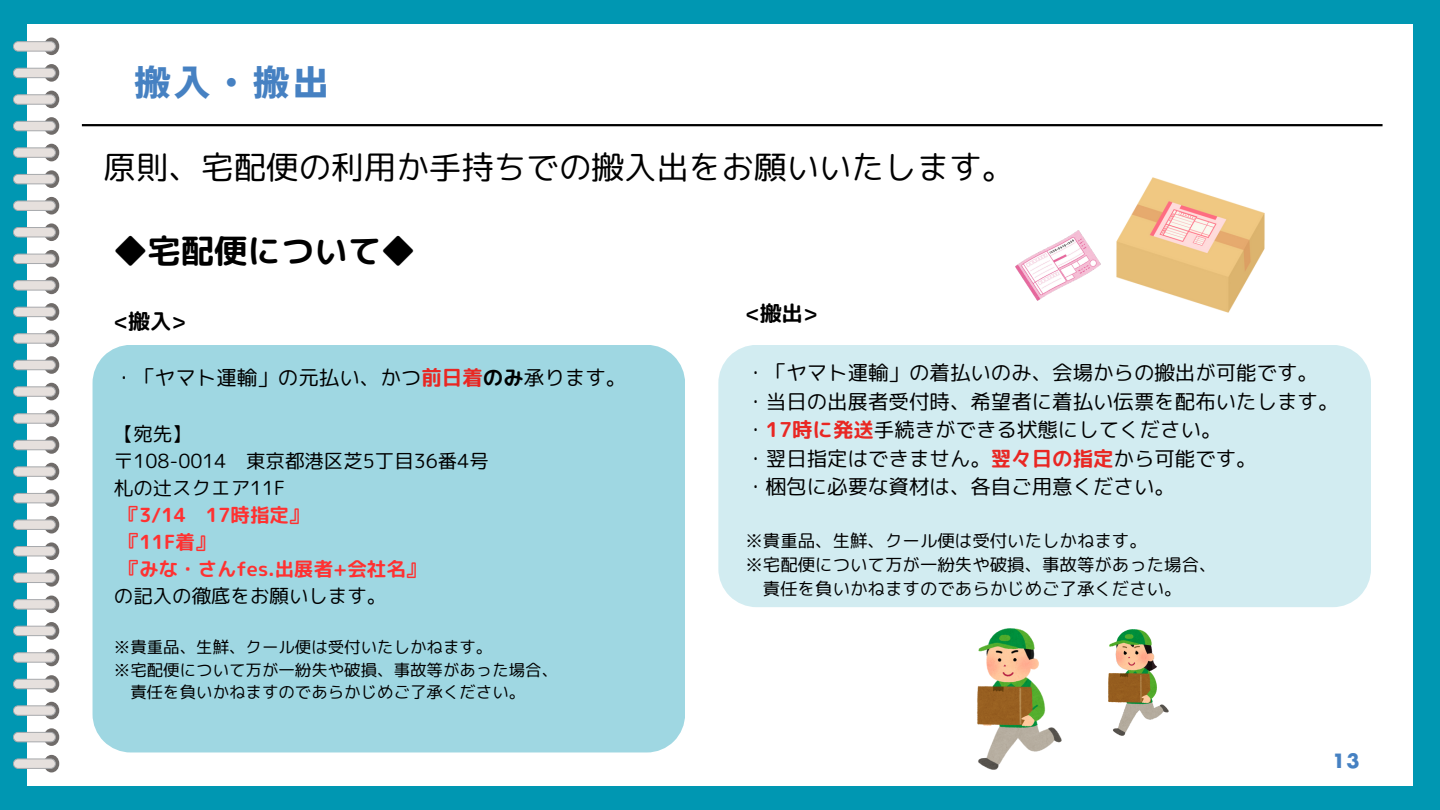
<style>
.page{position:relative;width:1440px;height:810px;background:#0097b2}
.page>*{position:absolute;margin:0;border:0;box-sizing:border-box;transform-origin:0 0}
.t1{font:900 36px "Zen Kaku Gothic New";color:#4681c2}
.t2{font:33.4px "rounded mplus 1 p bold";color:#000}
.t3{font:32.5px "rounded mplus 1 p regular";color:#000}
.t4{font:21.5px "rounded mplus 1 p bold";color:#000}
.t5{font:20.5px/28.5px "rounded mplus 1 p regular";color:#000}
.t6{font:19.5px "rounded mplus 1 p regular";color:#000}
.t7{font:19.5px "rounded mplus 1 p bold";color:#ff3131}
.t8{font:700 19.2px "Futura LT Pro";color:#4681c2}
.t9{font:17.5px "rounded mplus 1 p regular";color:#000}
.t10{font:16.5px "rounded mplus 1 p regular";color:#000}
.s1{font-family:"rounded mplus 1 p bold";color:#e92723}
.s2{font-family:"rounded mplus 1 p bold"}
</style>
<div class="page">
<div style="left:27px;top:24px;width:1386px;height:762px;background:#fff"></div>
<svg style="left:13px;top:38px;width:46px;height:362px"></svg>
<svg style="left:13px;top:410px;width:46px;height:362px"></svg>
<hr style="left:82px;top:124px;width:1301px;height:2px;background:#000">
<div style="left:93px;top:345px;width:592px;height:408px;background:#9fd7e2"></div>
<div style="left:718px;top:345px;width:653px;height:262px;background:#d2ecf1"></div>
<img style="left:1116px;top:177px;width:149px;height:136px">
<img style="left:977px;top:628px;width:85px;height:142px">
<img style="left:1109px;top:630px;width:60px;height:105px">
<img style="left:1015px;top:231px;width:86px;height:70px">
<h3 class="t1" style="left:134px;top:55px;width:196px">搬入・搬出</h3>
<h4 class="t3" style="left:104px;top:144px;width:912px">原則、宅配便の利用か手持ちでの搬入出をお願いいたします。</h4>
<h3 class="t2" style="left:114px;top:227px;width:302px">◆宅配便について◆</h3>
<h4 class="t4" style="left:114px;top:306px;width:74px">&lt;搬入&gt;</h4>
<h4 class="t5" style="left:114px;top:363px;width:514px">・「ヤマト運輸」の元払い、かつ<span class="s1">前日着</span><span class="s2">のみ</span>承ります。</h4>
<p class="t6" style="left:114px;top:420px;width:79px">【宛先】</p>
<p class="t6" style="left:114px;top:447px;width:376px">〒108-0014 東京都港区芝5丁目36番4号</p>
<p class="t6" style="left:114px;top:474px;width:173px">札の辻スクエア11F</p>
<p class="t7" style="left:120px;top:501px;width:190px">『3/14 17時指定』</p>
<p class="t7" style="left:120px;top:528px;width:96px">『11F着』</p>
<p class="t7" style="left:120px;top:555px;width:307px">『みな・さんfes.出展者+会社名』</p>
<p class="t6" style="left:114px;top:582px;width:274px">の記入の徹底をお願いします。</p>
<p class="t10" style="left:114px;top:635px;width:380px">※貴重品、生鮮、クール便は受付いたしかねます。</p>
<p class="t10" style="left:114px;top:658px;width:446px">※宅配便について万が一紛失や破損、事故等があった場合、</p>
<p class="t10" style="left:130px;top:680px;width:396px">責任を負いかねますのであらかじめご了承ください。</p>
<h1 class="t4" style="left:746px;top:298px;width:74px">&lt;搬出&gt;</h1>
<p class="t5" style="left:746px;top:358px;width:595px">・「ヤマト運輸」の着払いのみ、会場からの搬出が可能です。・当日の出展者受付時、希望者に着払い伝票を配布いたします。・<span class="s1">17時に発送</span>手続きができる状態にしてください。<br>・翌日指定はできません。<span class="s1">翌々日の指定</span>から可能です。<br>・梱包に必要な資材は、各自ご用意ください。</p>
<h2 class="t9" style="left:746px;top:529px;width:403px">※貴重品、生鮮、クール便は受付いたしかねます。</h2>
<p class="t9" style="left:746px;top:553px;width:473px">※宅配便について万が一紛失や破損、事故等があった場合、</p>
<h1 class="t9" style="left:763px;top:577px;width:420px">責任を負いかねますのであらかじめご了承ください。</h1>
<p class="t8" style="left:1332px;top:753px;width:29px">13</p>
</div>
